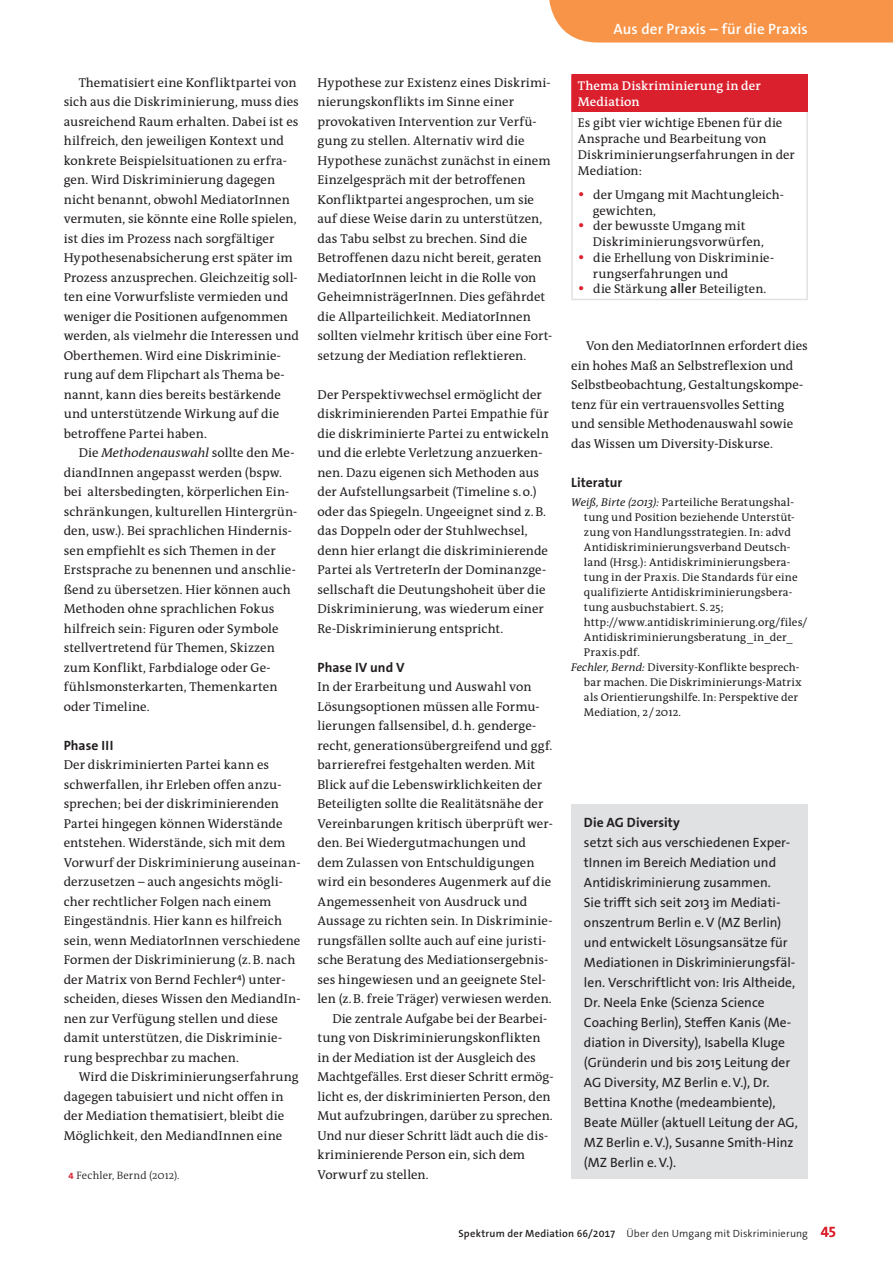
<style>
.page{position:relative;width:893px;height:1263px;background:#fff}
.page>*{position:absolute;margin:0;border:0;box-sizing:border-box;transform-origin:0 0}
.t1{font:600 15px "The Sans Os F";letter-spacing:.01em;color:#fff}
.t2{font:13.5px/20px "The Sans Os F";color:#231f20}
.t3{font:700 13.5px "The Sans Os F";letter-spacing:.005em;color:#231f20}
.t4{font:12.9px/19.5px "The Antiqua B";letter-spacing:.005em;color:#231f20}
.t5{font:12.75px/15.8px "The Antiqua B";letter-spacing:.005em;color:#231f20}
.t6{font:600 12.75px/15.8px "The Antiqua B";letter-spacing:.01em;color:#fff}
.t7{font:11.25px "The Antiqua B";letter-spacing:.01em;color:#231f20}
.t8{font:300 10.8px "The Antiqua B";letter-spacing:.01em;color:#231f20}
.t9{font:300 10.5px "The Sans Os F";letter-spacing:.01em;color:#231f20}
.s1{font-style:italic}
.s2{font-family:"The Sans Os F";font-weight:300}
.s3{font-family:"The Sans Os F";font-weight:700;font-size:9.45px;color:#da202d}
.s4{font-weight:600;font-size:16.5px;color:#da202d}
.s5{font-family:"The Sans Os F";font-weight:600;font-size:13.5px}
.s6{font-weight:600}
.s7{font-weight:600;font-size:15px;color:#da202d}
</style>
<div class="page">
<div style="left:571px;top:804px;width:237px;height:375px;background:#e0e1e3"></div>
<div style="left:572px;top:75px;width:235px;height:37px;background:#da202d"></div>
<hr style="left:571px;top:74px;width:237px;height:2px;background:#da202d">
<hr style="left:571px;top:76px;width:2px;height:36px;background:#da202d">
<hr style="left:806px;top:76px;width:2px;height:36px;background:#da202d">
<hr style="left:571px;top:112px;width:2px;height:187px;background:#e0e1e3">
<hr style="left:806px;top:112px;width:2px;height:187px;background:#e0e1e3">
<hr style="left:571px;top:299px;width:237px;height:1px;background:#e0e1e3">
<div style="left:549px;top:0;width:344px;height:43px;background:#f79447"></div>
<p class="t4" style="left:64px;top:73px;width:237px;text-indent:15px">Thematisiert eine Konfliktpartei von sich aus die Diskriminierung, muss dies ausreichend Raum erhalten. Dabei ist es hilfreich, den jeweiligen Kontext und konkrete Beispielsituationen zu erfra&shy;gen. Wird Diskriminierung dagegen nicht benannt, obwohl MediatorInnen vermuten, sie könnte eine Rolle spielen, ist dies im Prozess nach sorgfältiger Hypothesenabsicherung erst später im Prozess anzusprechen. Gleichzeitig soll&shy;ten eine Vorwurfsliste vermieden und weniger die Positionen aufgenommen werden, als vielmehr die Interessen und Oberthemen. Wird eine Diskriminie&shy;rung auf dem Flipchart als Thema be&shy;nannt, kann dies bereits bestärkende und unterstützende Wirkung auf die betroffene Partei haben.</p>
<p class="t4" style="left:64px;top:444px;width:235px;text-indent:15px">Die <span class="s1">Methodenauswahl</span> sollte den Me&shy;diandInnen angepasst werden (bspw. bei altersbedingten, körperlichen Ein&shy;schränkungen, kulturellen Hintergrün&shy;den, usw.). Bei sprachlichen Hindernis&shy;sen empfiehlt es sich Themen in der Erstsprache zu benennen und anschlie&shy;ßend zu übersetzen. Hier können auch Methoden ohne sprachlichen Fokus hilfreich sein: Figuren oder Symbole stellvertretend für Themen, Skizzen zum Konflikt, Farbdialoge oder Ge&shy;fühlsmonsterkarten, Themenkarten oder Timeline.</p>
<p class="t3" style="left:64px;top:737px;width:51px">Phase III</p>
<p class="t4" style="left:64px;top:756px;width:238px">Der diskriminierten Partei kann es schwerfallen, ihr Erleben offen anzu&shy;sprechen; bei der diskriminierenden Partei hingegen können Widerstände entstehen. Widerstände, sich mit dem Vorwurf der Diskriminierung auseinan&shy;derzusetzen – auch angesichts mögli&shy;cher rechtlicher Folgen nach einem Eingeständnis. Hier kann es hilfreich sein, wenn MediatorInnen verschiedene Formen der Diskriminierung (z.B. nach der Matrix von Bernd Fechler<span class="s2">4</span>) unter&shy;scheiden, dieses Wissen den MediandIn&shy;nen zur Verfügung stellen und diese damit unterstützen, die Diskriminie&shy;rung besprechbar zu machen.</p>
<p class="t4" style="left:64px;top:1068px;width:236px;text-indent:15px">Wird die Diskriminierungserfahrung dagegen tabuisiert und nicht offen in der Mediation thematisiert, bleibt die Möglichkeit, den MediandInnen eine</p>
<p class="t8" style="left:68px;top:1168px;width:113px"><span class="s3">4</span> Fechler, Bernd (2012).</p>
<p class="t4" style="left:317px;top:73px;width:236px">Hypothese zur Existenz eines Diskrimi&shy;nierungskonflikts im Sinne einer provokativen Intervention zur Verfü&shy;gung zu stellen. Alternativ wird die Hypothese zunächst zunächst in einem Einzelgespräch mit der betroffenen Konfliktpartei angesprochen, um sie auf diese Weise darin zu unterstützen, das Tabu selbst zu brechen. Sind die Betroffenen dazu nicht bereit, geraten MediatorInnen leicht in die Rolle von GeheimnisträgerInnen. Dies gefährdet die Allparteilichkeit. MediatorInnen sollten vielmehr kritisch über eine Fort&shy;setzung der Mediation reflektieren.</p>
<p class="t4" style="left:317px;top:385px;width:233px">Der Perspektivwechsel ermöglicht der diskriminierenden Partei Empathie für die diskriminierte Partei zu entwickeln und die erlebte Verletzung anzuerken&shy;nen. Dazu eigenen sich Methoden aus der Aufstellungsarbeit (Timeline s.o.) oder das Spiegeln. Ungeeignet sind z.B. das Doppeln oder der Stuhlwechsel, denn hier erlangt die diskriminierende Partei als VertreterIn der Dominanzge&shy;sellschaft die Deutungshoheit über die Diskriminierung, was wiederum einer Re-Diskriminierung entspricht.</p>
<p class="t3" style="left:317px;top:659px;width:89px">Phase IV und V</p>
<p class="t4" style="left:317px;top:678px;width:216px">In der Erarbeitung und Auswahl von</p>
<p class="t4" style="left:317px;top:697px;width:224px">Lösungsoptionen müssen alle Formu-</p>
<p class="t4" style="left:317px;top:717px;width:220px">lierungen fallsensibel, d.h. genderge-</p>
<p class="t4" style="left:317px;top:736px;width:236px">recht, generationsübergreifend und ggf.</p>
<p class="t4" style="left:317px;top:756px;width:219px">barrierefrei festgehalten werden. Mit</p>
<p class="t4" style="left:317px;top:775px;width:226px">Blick auf die Lebenswirklichkeiten der</p>
<p class="t4" style="left:317px;top:795px;width:227px">Beteiligten sollte die Realitätsnähe der</p>
<p class="t4" style="left:317px;top:814px;width:237px">Vereinbarungen kritisch überprüft wer-</p>
<p class="t4" style="left:317px;top:834px;width:210px">den. Bei Wiedergutmachungen und</p>
<p class="t4" style="left:317px;top:853px;width:219px">dem Zulassen von Entschuldigungen</p>
<p class="t4" style="left:317px;top:873px;width:235px">wird ein besonderes Augenmerk auf die</p>
<p class="t4" style="left:317px;top:892px;width:211px">Angemessenheit von Ausdruck und</p>
<p class="t4" style="left:317px;top:912px;width:236px">Aussage zu richten sein. In Diskriminie-</p>
<p class="t4" style="left:317px;top:931px;width:230px">rungsfällen sollte auch auf eine juristi-</p>
<p class="t4" style="left:317px;top:951px;width:232px">sche Beratung des Mediationsergebnis-</p>
<p class="t4" style="left:317px;top:970px;width:230px">ses hingewiesen und an geeignete Stel-</p>
<p class="t4" style="left:317px;top:990px;width:236px">len (z.B. freie Träger) verwiesen werden.</p>
<p class="t4" style="left:332px;top:1009px;width:216px">Die zentrale Aufgabe bei der Bearbei-</p>
<p class="t4" style="left:317px;top:1029px;width:224px">tung von Diskriminierungskonflikten</p>
<p class="t4" style="left:317px;top:1048px;width:220px">in der Mediation ist der Ausgleich des</p>
<p class="t4" style="left:317px;top:1068px;width:237px">Machtgefälles. Erst dieser Schritt ermög-</p>
<p class="t4" style="left:317px;top:1087px;width:235px">licht es, der diskriminierten Person, den</p>
<p class="t4" style="left:317px;top:1107px;width:237px">Mut aufzubringen, darüber zu sprechen.</p>
<p class="t4" style="left:317px;top:1126px;width:232px">Und nur dieser Schritt lädt auch die dis-</p>
<p class="t4" style="left:317px;top:1146px;width:209px">kriminierende Person ein, sich dem</p>
<p class="t4" style="left:317px;top:1165px;width:113px">Vorwurf zu stellen.</p>
<p class="t1" style="left:613px;top:19px;width:196px">Aus der Praxis – für die Praxis</p>
<p class="t6" style="left:578px;top:79px;width:184px">Thema Diskriminierung in der<br>Mediation</p>
<p class="t5" style="left:578px;top:116px;width:218px">Es gibt vier wichtige Ebenen für die<br>Ansprache und Bearbeitung von<br>Diskriminierungserfahrungen in der<br>Mediation:</p>
<p class="t5" style="left:593px;top:187px;width:191px;text-indent:-15px"><span class="s4">•</span> der Umgang mit Machtungleich&shy;gewichten,</p>
<p class="t5" style="left:593px;top:219px;width:172px;text-indent:-15px"><span class="s4">•</span> der bewusste Umgang mit<br>Diskriminierungsvorwürfen,</p>
<p class="t5" style="left:593px;top:250px;width:183px;text-indent:-15px"><span class="s4">•</span> die Erhellung von Diskriminie&shy;rungserfahrungen und</p>
<p class="t5" style="left:578px;top:282px;width:190px"><span class="s4">•</span> die Stärkung <span class="s5">aller</span> Beteiligten.</p>
<p class="t4" style="left:571px;top:337px;width:238px;text-indent:15px">Von den MediatorInnen erfordert dies ein hohes Maß an Selbstreflexion und Selbstbeobachtung, Gestaltungskompe&shy;tenz für ein vertrauensvolles Setting und sensible Methodenauswahl sowie das Wissen um Diversity-Diskurse.</p>
<p class="t3" style="left:571px;top:473px;width:53px">Literatur</p>
<p class="t7" style="left:571px;top:494px;width:224px"><span class="s1">Weiß, Birte (2013):</span> Parteiliche Beratungshal-</p>
<p class="t7" style="left:584px;top:509px;width:212px">tung und Position beziehende Unterstüt-</p>
<p class="t7" style="left:584px;top:524px;width:208px">zung von Handlungsstrategien. In: advd</p>
<p class="t7" style="left:584px;top:539px;width:208px">Antidiskriminierungsverband Deutsch-</p>
<p class="t7" style="left:584px;top:554px;width:208px">land (Hrsg.): Antidiskriminierungsbera-</p>
<p class="t7" style="left:584px;top:569px;width:215px">tung in der Praxis. Die Standards für eine</p>
<p class="t7" style="left:584px;top:584px;width:210px">qualifizierte Antidiskriminierungsbera-</p>
<p class="t7" style="left:584px;top:599px;width:141px">tung ausbuchstabiert. S. 25;</p>
<p class="t7" style="left:584px;top:614px;width:225px">http://www.antidiskriminierung.org/files/</p>
<p class="t7" style="left:584px;top:629px;width:210px">Antidiskriminierungsberatung_in_der_</p>
<p class="t7" style="left:584px;top:644px;width:57px">Praxis.pdf.</p>
<p class="t7" style="left:571px;top:659px;width:230px"><span class="s1">Fechler, Bernd:</span> Diversity-Konflikte besprech-</p>
<p class="t7" style="left:584px;top:674px;width:219px">bar machen. Die Diskriminierungs-Matrix</p>
<p class="t7" style="left:584px;top:689px;width:216px">als Orientierungshilfe. In: Perspektive der</p>
<p class="t7" style="left:584px;top:704px;width:99px">Mediation, 2/2012.</p>
<p class="t3" style="left:584px;top:814px;width:97px">Die AG Diversity</p>
<p class="t2" style="left:584px;top:833px;width:215px">setzt sich aus verschiedenen Exper&shy;tInnen im Bereich Mediation und Antidiskriminierung zusammen.<br>Sie trifft sich seit 2013 im Mediati&shy;onszentrum Berlin e.V (MZ Berlin) und entwickelt Lösungsansätze für Mediationen in Diskriminierungsfäl&shy;len. Verschriftlicht von: Iris Altheide, Dr. Neela Enke (Scienza Science Coaching Berlin), Steffen Kanis (Me&shy;diation in Diversity), Isabella Kluge (Gründerin und bis 2015 Leitung der AG Diversity, MZ Berlin e.V.), Dr.<br>Bettina Knothe (medeambiente), Beate Müller (aktuell Leitung der AG, MZ Berlin e.V.), Susanne Smith-Hinz (MZ Berlin e.V.).</p>
<p class="t9" style="left:458px;top:1227px;width:379px"><span class="s6">Spektrum der Mediation 66/2017</span> Über den Umgang mit Diskriminierung <span class="s7">45</span></p>
</div>
